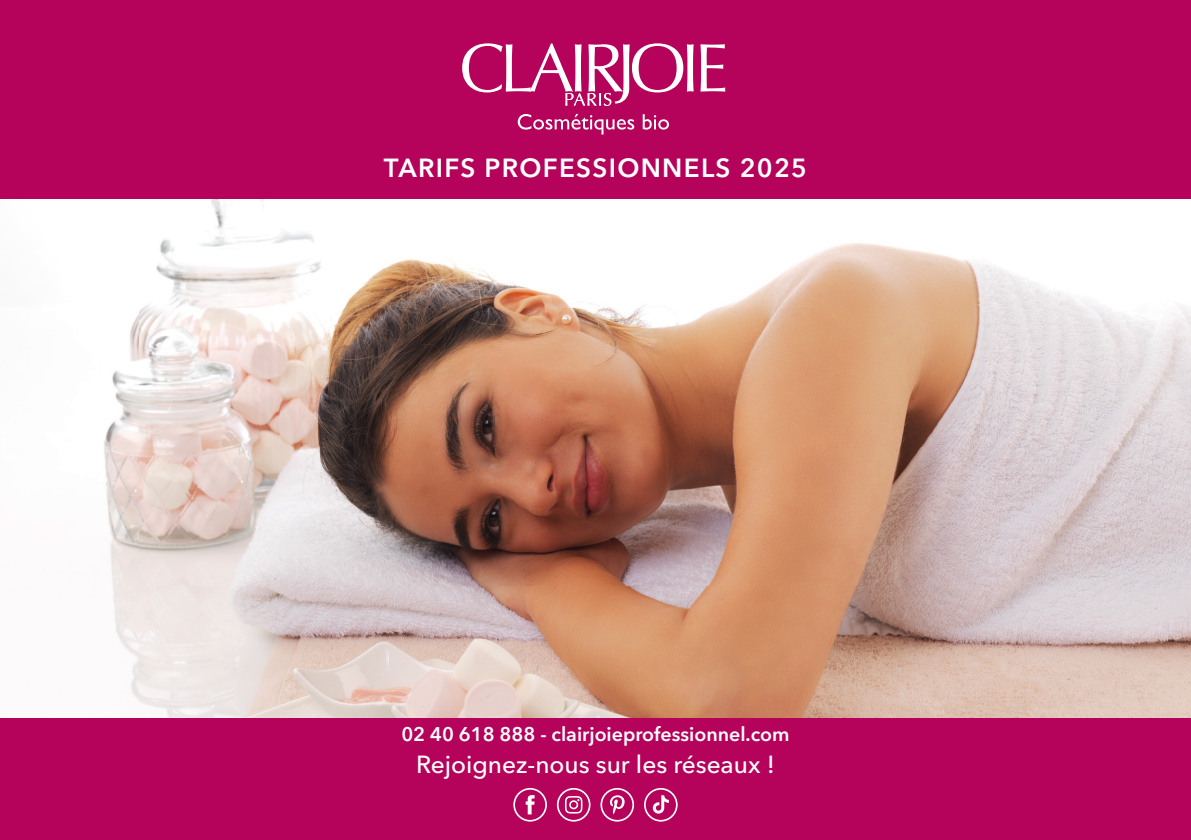
<style>
.page{position:relative;width:1191px;height:840px;background:#fff}
.page>*{position:absolute;margin:0;border:0;box-sizing:border-box;transform-origin:0 0}
.t1{font:600 26px "Avenir Next LT Pro";letter-spacing:.05em;color:#fff}
.t2{font:500 24.4px "Avenir Next LT Pro";color:#fff}
.t3{font:600 19.6px "Avenir Next LT Pro";color:#fff}
</style>
<div class="page">
<img style="left:0;top:198px;width:1191px;height:520px">
<div style="left:0;top:0;width:1191px;height:198px;background:#b5025b"></div>
<div style="left:0;top:718px;width:1191px;height:121px;background:#b5025b"></div>
<svg style="left:700px;top:44px;width:25px;height:47px"></svg>
<svg style="left:462px;top:43px;width:231px;height:63px"></svg>
<svg style="left:518px;top:114px;width:116px;height:20px"></svg>
<svg style="left:642px;top:114px;width:27px;height:15px"></svg>
<svg style="left:513px;top:788px;width:34px;height:33px"></svg>
<svg style="left:557px;top:788px;width:33px;height:33px"></svg>
<svg style="left:600px;top:788px;width:34px;height:33px"></svg>
<svg style="left:644px;top:788px;width:33px;height:33px"></svg>
<h1 class="t1" style="left:384px;top:152px;width:424px">TARIFS PROFESSIONNELS 2025</h1>
<p class="t3" style="left:401px;top:722px;width:390px">02 40 618 888 - clairjoieprofessionnel.com</p>
<p class="t2" style="left:416px;top:749px;width:360px">Rejoignez-nous sur les réseaux !</p>
</div>
